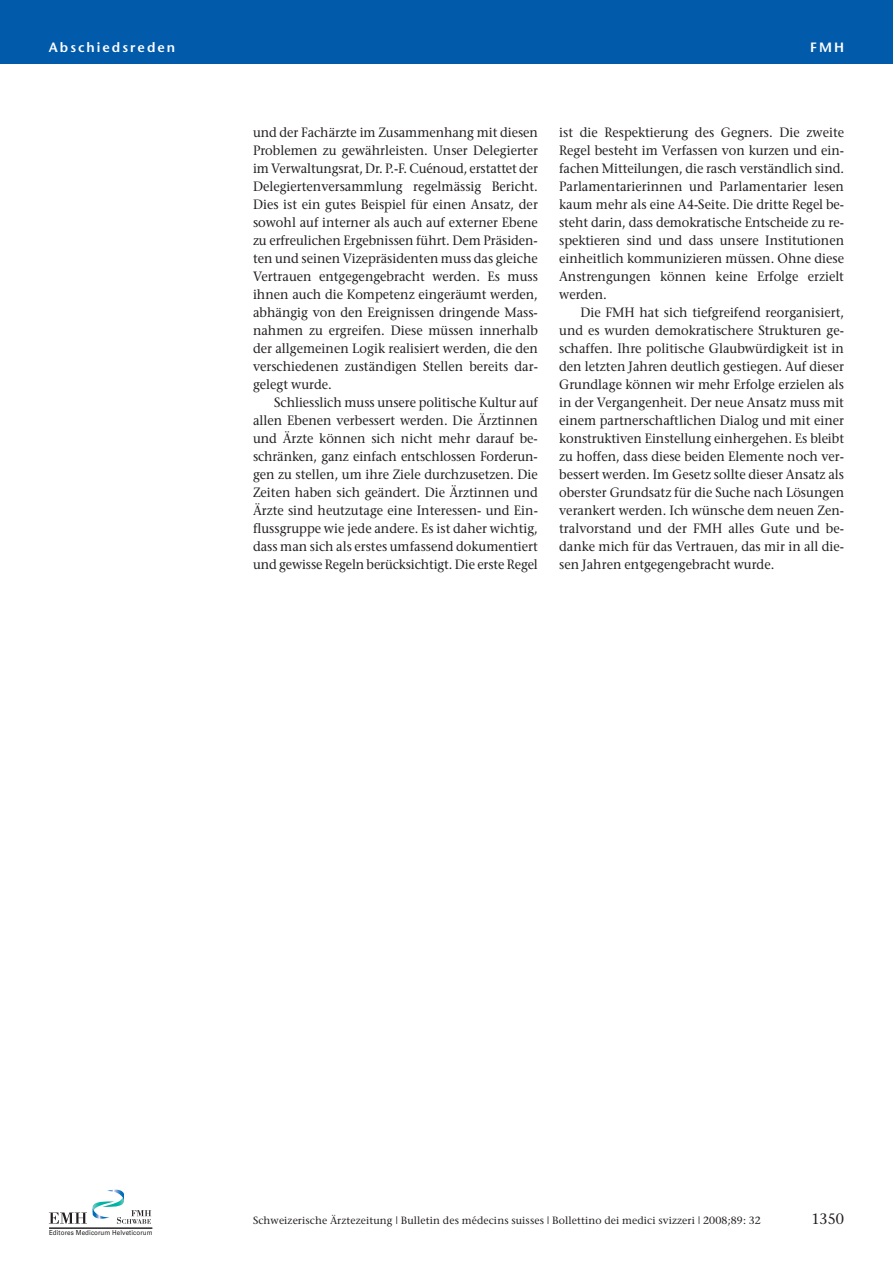
<style>
.page{position:relative;width:893px;height:1263px;background:#fff}
.page>*{position:absolute;margin:0;border:0;box-sizing:border-box;transform-origin:0 0}
.t1{font:15px "Stone Serif";color:#231f20;scale:.95 1}
.t2{font:13.5px/18px "Stone Serif";color:#231f20;text-align:justify;scale:.95 1}
.t3{font:600 13.5px "Stone Sans";letter-spacing:.15em;color:#fff}
.t4{font:10.5px "Stone Serif";letter-spacing:.01em;color:#231f20}
.t5{font:6.9px "Univers";letter-spacing:.015em;color:#231f20;scale:.9 1}
</style>
<div class="page">
<div style="left:0;top:0;width:893px;height:64px;background:#015aaa"></div>
<svg style="left:49px;top:1189px;width:102px;height:35px"></svg>
<hr style="left:49px;top:1228px;width:103px;height:1px;background:#231f20">
<p class="t3" style="left:49px;top:42px;width:128px">Abschiedsreden</p>
<p class="t3" style="left:810px;top:42px;width:35px">FMH</p>
<p class="t2" style="left:253px;top:125px;width:301px">und der Fachärzte im Zusammenhang mit diesen Problemen zu gewährleisten. Unser Delegierter im Verwaltungsrat, Dr. P.-F. Cuénoud, erstattet der Delegiertenversammlung regelmässig Bericht.<br>Dies ist ein gutes Beispiel für einen Ansatz, der sowohl auf interner als auch auf externer Ebene zu erfreulichen Ergebnissen führt. Dem Präsiden - ten und seinen Vizepräsidenten muss das gleiche Vertrauen entgegengebracht werden. Es muss ihnen auch die Kompetenz eingeräumt werden, abhängig von den Ereignissen dringende Mass&shy;nahmen zu ergreifen. Diese müssen innerhalb der allgemeinen Logik realisiert werden, die den verschiedenen zuständigen Stellen bereits dar - gelegt wurde.</p>
<p class="t2" style="left:253px;top:395px;width:301px;text-indent:21px">Schliesslich muss unsere politische Kultur auf allen Ebenen verbessert werden. Die Ärztinnen und Ärzte können sich nicht mehr darauf be&shy;schränken, ganz einfach entschlossen Forderun - gen zu stellen, um ihre Ziele durchzusetzen. Die Zeiten haben sich geändert. Die Ärztinnen und Ärzte sind heutzutage eine Interessen- und Ein&shy;flussgruppe wie jede andere. Es ist daher wichtig, dass man sich als erstes umfassend dokumentiert und gewisse Regeln berücksichtigt. Die erste Regel</p>
<p class="t2" style="left:559px;top:125px;width:301px">ist die Respektierung des Gegners. Die zweite Regel besteht im Verfassen von kurzen und ein&shy;fachen Mitteilungen, die rasch verständlich sind.<br>Parlamentarierinnen und Parlamen tarier lesen kaum mehr als eine A4-Seite. Die dritte Regel be&shy;steht darin, dass demokratische Entscheide zu re&shy;spektieren sind und dass unsere Institutionen einheitlich kommunizieren müssen. Ohne diese Anstrengungen können keine Erfolge erzielt werden.</p>
<p class="t2" style="left:559px;top:305px;width:301px;text-indent:21px">Die FMH hat sich tiefgreifend reorganisiert, und es wurden demokratischere Strukturen ge&shy;schaffen. Ihre politische Glaubwürdigkeit ist in den letzten Jahren deutlich gestiegen. Auf dieser Grundlage können wir mehr Erfolge erzielen als in der Vergangenheit. Der neue Ansatz muss mit einem partnerschaftlichen Dialog und mit einer konstruktiven Einstellung einhergehen. Es bleibt zu hoffen, dass diese beiden Elemente noch ver&shy;bessert werden. Im Gesetz sollte dieser Ansatz als oberster Grundsatz für die Suche nach Lösungen verankert werden. Ich wünsche dem neuen Zen&shy;tralvorstand und der FMH alles Gute und be&shy;danke mich für das Vertrauen, das mir in all die&shy;sen Jahren entgegengebracht wurde.</p>
<p class="t5" style="left:49px;top:1229px;width:117px">Editores Medicorum Helveticorum</p>
<p class="t4" style="left:253px;top:1216px;width:509px">Schweizerische Ärztezeitung | Bulletin des médecins suisses | Bollettino dei medici svizzeri | 2008;89: 32</p>
<p class="t1" style="left:811px;top:1213px;width:36px">1350</p>
</div>
